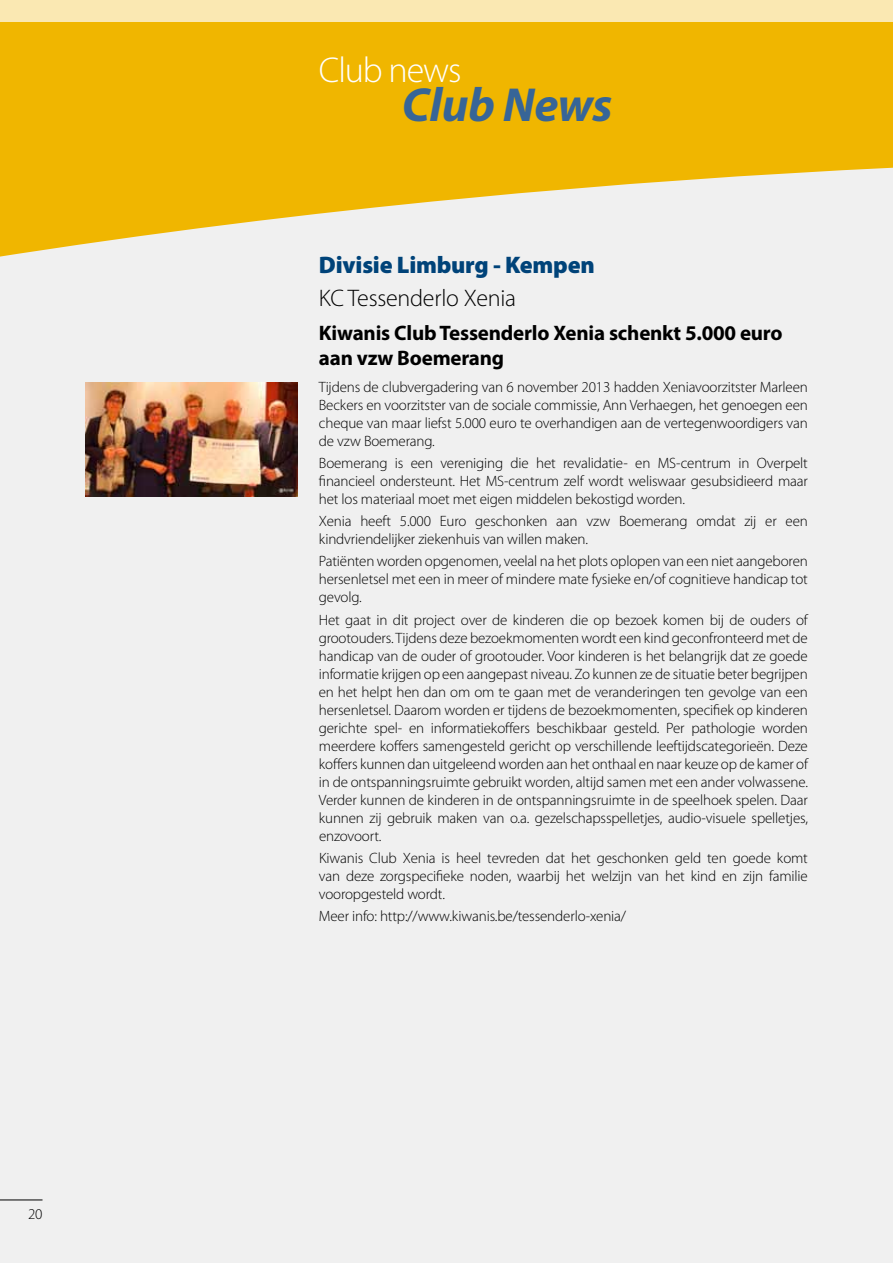
<style>
.page{position:relative;width:893px;height:1263px;background:#f0f0f0}
.page>*{position:absolute;margin:0;border:0;box-sizing:border-box;transform-origin:0 0}
.t1{font:italic 700 48px "Myriad Pro";letter-spacing:-.01em;color:#376597}
.t2{font:300 36px "Myriad Pro";color:#fff}
.t3{font:900 24px "Myriad Pro";letter-spacing:-.01em;color:#004379}
.t4{font:300 24px "Myriad Pro";letter-spacing:-.01em;color:#000}
.t5{font:700 21px/25.2px "Myriad Pro";letter-spacing:-.01em;color:#000}
.t6{font:300 15px/18px "Myriad Pro";letter-spacing:-.01em;color:#000;text-align:justify}
</style>
<div class="page">
<hr style="left:0;top:1199px;width:43px;height:1px;background:#000">
<svg style="left:0;top:21px;width:893px;height:236px;fill:#f0b600"></svg>
<div style="left:0;top:0;width:893px;height:21px;background:#fae8b2"></div>
<img style="left:85px;top:383px;width:213px;height:114px">
<p class="t6" style="left:28px;top:1205px;width:16px">20</p>
<h2 class="t2" style="left:319px;top:50px;width:144px">Club news</h2>
<h1 class="t1" style="left:402px;top:78px;width:212px">Club News</h1>
<h3 class="t3" style="left:319px;top:251px;width:277px">Divisie Limburg - Kempen</h3>
<h3 class="t4" style="left:319px;top:285px;width:199px">KC Tessenderlo Xenia</h3>
<h3 class="t5" style="left:319px;top:320px;width:465px">Kiwanis Club Tessenderlo Xenia schenkt 5.000 euro aan vzw Boemerang</h3>
<p class="t6" style="left:319px;top:378px;width:491px">Tijdens de clubvergadering van 6 november 2013 hadden Xeniavoorzitster Marleen Beckers en voorzitster van de sociale commissie, Ann Verhaegen, het genoegen een cheque van maar liefst 5.000 euro te overhandigen aan de vertegenwoordigers van de vzw Boemerang.</p>
<p class="t6" style="left:319px;top:454px;width:490px">Boemerang is een vereniging die het revalidatie- en MS-centrum in Overpelt financieel ondersteunt. Het MS-centrum zelf wordt weliswaar gesubsidieerd maar het los materiaal moet met eigen middelen bekostigd worden.</p>
<p class="t6" style="left:319px;top:512px;width:490px">Xenia heeft 5.000 Euro geschonken aan vzw Boemerang omdat zij er een kindvriendelijker ziekenhuis van willen maken.</p>
<p class="t6" style="left:319px;top:553px;width:490px">Patiënten worden opgenomen, veelal na het plots oplopen van een niet aangeboren hersenletsel met een in meer of mindere mate fysieke en/of cognitieve handicap tot gevolg.</p>
<p class="t6" style="left:319px;top:611px;width:491px">Het gaat in dit project over de kinderen die op bezoek komen bij de ouders of grootouders. Tijdens deze bezoekmomenten wordt een kind geconfronteerd met de handicap van de ouder of grootouder. Voor kinderen is het belangrijk dat ze goede informatie krijgen op een aangepast niveau. Zo kunnen ze de situatie beter begrijpen en het helpt hen dan om om te gaan met de veranderingen ten gevolge van een hersenletsel. Daarom worden er tijdens de bezoekmomenten, specifiek op kinderen gerichte spel- en informatiekoffers beschikbaar gesteld. Per pathologie worden meerdere koffers samengesteld gericht op verschillende leeftijdscategorieën. Deze koffers kunnen dan uitgeleend worden aan het onthaal en naar keuze op de kamer of in de ontspanningsruimte gebruikt worden, altijd samen met een ander volwassene.<br>Verder kunnen de kinderen in de ontspanningsruimte in de speelhoek spelen. Daar kunnen zij gebruik maken van o.a. gezelschapsspelletjes, audio-visuele spelletjes, enzovoort.</p>
<p class="t6" style="left:319px;top:849px;width:491px">Kiwanis Club Xenia is heel tevreden dat het geschonken geld ten goede komt van deze zorgspecifieke noden, waarbij het welzijn van het kind en zijn familie vooropgesteld wordt.</p>
<p class="t6" style="left:319px;top:907px;width:309px">Meer info: http://www.kiwanis.be/tessenderlo-xenia/</p>
</div>
